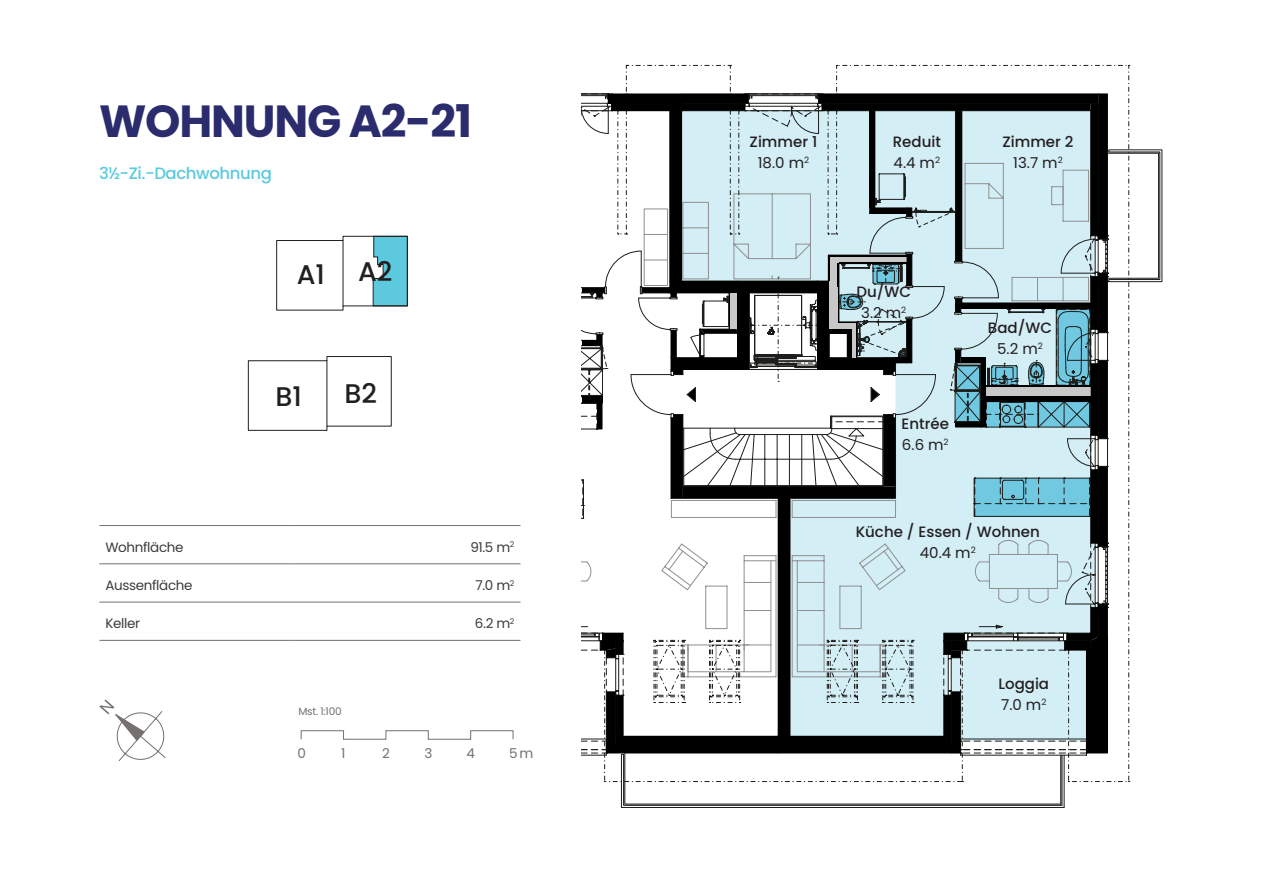
<style>
.page{position:relative;width:1263px;height:893px;background:#fff}
.page>*{position:absolute;margin:0;border:0;box-sizing:border-box;transform-origin:0 0}
.t1{font:700 45px "Poppins";letter-spacing:-.025em;color:#2a2c6d}
.t2{font:500 27px "Poppins";color:#231f20}
.t3{font:500 16.5px "Poppins";letter-spacing:-.025em;color:#5cc9df}
.t4{font:500 15px "Poppins";color:#231f20}
.t5{font:15px "Poppins";color:#231f20}
.t6{font:13.5px "Poppins";letter-spacing:-.025em;color:#3b3c3d}
.t7{font:13.5px "Poppins";color:#75706f}
.t8{font:10.5px "Poppins";letter-spacing:-.025em;color:#75706f}
</style>
<div class="page">
<svg style="left:1130px;top:150px;width:32px;height:133px"></svg>
<svg style="left:582px;top:65px;width:548px;height:743px"></svg>
<hr style="left:828px;top:255px;width:79px;height:1px;background:#000">
<hr style="left:839px;top:263px;width:68px;height:1px;background:#000">
<svg style="left:99px;top:699px;width:67px;height:62px"></svg>
<svg style="left:300px;top:730px;width:214px;height:10px"></svg>
<hr style="left:99px;top:525px;width:195px;height:1px;background:#75706f">
<hr style="left:294px;top:525px;width:226px;height:1px;background:#75706f">
<hr style="left:99px;top:564px;width:195px;height:1px;background:#75706f">
<hr style="left:294px;top:564px;width:226px;height:1px;background:#75706f">
<hr style="left:99px;top:602px;width:195px;height:1px;background:#75706f">
<hr style="left:294px;top:602px;width:226px;height:1px;background:#75706f">
<hr style="left:99px;top:640px;width:195px;height:1px;background:#75706f">
<hr style="left:294px;top:640px;width:226px;height:1px;background:#75706f">
<svg style="left:248px;top:356px;width:144px;height:75px"></svg>
<svg style="left:276px;top:236px;width:132px;height:74px"></svg>
<p class="t1" style="left:99px;top:95px;width:374px">WOHNUNG A2-21</p>
<p class="t3" style="left:99px;top:163px;width:174px">3½-Zi.-Dachwohnung</p>
<p class="t2" style="left:297px;top:259px;width:30px">A1</p>
<p class="t2" style="left:358px;top:255px;width:36px">A2</p>
<p class="t2" style="left:276px;top:381px;width:28px">B1</p>
<p class="t2" style="left:344px;top:377px;width:34px">B2</p>
<p class="t6" style="left:105px;top:539px;width:80px">Wohnfläche</p>
<p class="t6" style="left:470px;top:539px;width:46px">91.5 m<sup>2</sup></p>
<p class="t6" style="left:105px;top:577px;width:89px">Aussenfläche</p>
<p class="t6" style="left:475px;top:577px;width:41px">7.0 m<sup>2</sup></p>
<p class="t6" style="left:105px;top:616px;width:36px">Keller</p>
<p class="t6" style="left:475px;top:616px;width:41px">6.2 m<sup>2</sup></p>
<p class="t8" style="left:298px;top:705px;width:45px">Mst. 1:100</p>
<p class="t7" style="left:297px;top:746px;width:10px">0</p>
<p class="t7" style="left:341px;top:746px;width:6px">1</p>
<p class="t7" style="left:382px;top:746px;width:9px">2</p>
<p class="t7" style="left:424px;top:746px;width:9px">3</p>
<p class="t7" style="left:467px;top:746px;width:10px">4</p>
<p class="t7" style="left:509px;top:746px;width:26px">5m</p>
<p class="t4" style="left:750px;top:133px;width:69px">Zimmer 1</p>
<p class="t5" style="left:758px;top:154px;width:53px">18.0 m<sup>2</sup></p>
<p class="t4" style="left:893px;top:133px;width:50px">Reduit</p>
<p class="t5" style="left:893px;top:154px;width:48px">4.4 m<sup>2</sup></p>
<p class="t4" style="left:1002px;top:133px;width:73px">Zimmer 2</p>
<p class="t5" style="left:1013px;top:154px;width:51px">13.7 m<sup>2</sup></p>
<p class="t4" style="left:856px;top:283px;width:56px">Du/WC</p>
<p class="t5" style="left:861px;top:304px;width:47px">3.2 m<sup>2</sup></p>
<p class="t4" style="left:901px;top:415px;width:49px">Entrée</p>
<p class="t5" style="left:902px;top:436px;width:48px">6.6 m<sup>2</sup></p>
<p class="t4" style="left:988px;top:319px;width:66px">Bad/WC</p>
<p class="t5" style="left:997px;top:340px;width:47px">5.2 m<sup>2</sup></p>
<p class="t4" style="left:856px;top:523px;width:186px">Küche / Essen / Wohnen</p>
<p class="t5" style="left:920px;top:544px;width:57px">40.4 m<sup>2</sup></p>
<p class="t4" style="left:998px;top:675px;width:52px">Loggia</p>
<p class="t5" style="left:1001px;top:696px;width:47px">7.0 m<sup>2</sup></p>
</div>
